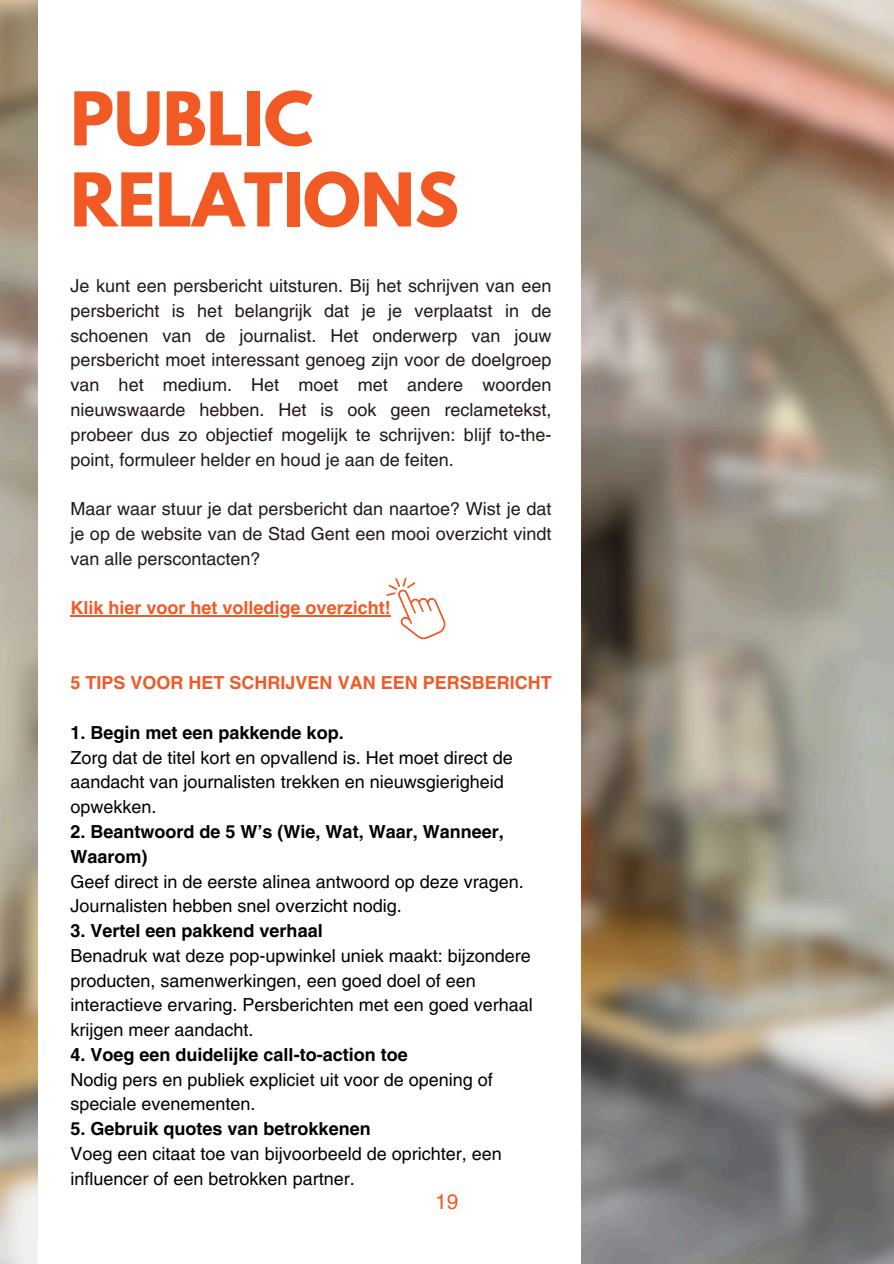
<style>
.page{position:relative;width:894px;height:1264px;background:#fff}
.page>*{position:absolute;margin:0;border:0;box-sizing:border-box;transform-origin:0 0}
.t1{font:700 65.55px/81px "League Spartan";color:#f15a24}
.t2{font:21px "Helvetica LT Pro";color:#f15a24}
.t3{font:18px/24.8px "Helvetica LT Pro";color:#000}
.t4{font:18px/24.8px "Helvetica LT Pro";color:#231816;text-align:justify}
.t5{font:700 18px/24.8px "Helvetica LT Pro";color:#000}
.t6{font:700 18px "Helvetica LT Pro";color:#f15a24}
</style>
<div class="page">
<img style="left:0;top:0;width:893px;height:1263px">
<div style="left:38px;top:0;width:542px;height:1263px;background:#fff"></div>
<svg style="left:386px;top:577px;width:60px;height:62px"></svg>
<hr style="left:70px;top:615px;width:320px;height:1px;background:#f15a24">
<p class="t1" style="left:70px;top:87px;width:390px">PUBLIC<br>RELATIONS</p>
<p class="t4" style="left:70px;top:275px;width:482px">Je kunt een persbericht uitsturen. Bij het schrijven van een persbericht is het belangrijk dat je je verplaatst in de schoenen van de journalist. Het onderwerp van jouw persbericht moet interessant genoeg zijn voor de doelgroep van het medium. Het moet met andere woorden nieuwswaarde hebben. Het is ook geen reclametekst, probeer dus zo objectief mogelijk te schrijven: blijf to-the&shy;point, formuleer helder en houd je aan de feiten.</p>
<h3 class="t4" style="left:70px;top:498px;width:482px">Maar waar stuur je dat persbericht dan naartoe? Wist je dat je op de website van de Stad Gent een mooi overzicht vindt van alle perscontacten?</h3>
<p class="t6" style="left:70px;top:601px;width:322px">Klik hier voor het volledige overzicht!</p>
<h2 class="t6" style="left:70px;top:676px;width:483px">5 TIPS VOOR HET SCHRIJVEN VAN EEN PERSBERICHT</h2>
<p class="t5" style="left:70px;top:722px;width:275px">1. Begin met een pakkende kop.</p>
<p class="t3" style="left:70px;top:746px;width:444px">Zorg dat de titel kort en opvallend is. Het moet direct de aandacht van journalisten trekken en nieuwsgierigheid opwekken.</p>
<p class="t5" style="left:70px;top:821px;width:435px">2. Beantwoord de 5 W’s (Wie, Wat, Waar, Wanneer,<br>Waarom)</p>
<p class="t3" style="left:70px;top:870px;width:455px">Geef direct in de eerste alinea antwoord op deze vragen.</p>
<p class="t3" style="left:70px;top:895px;width:333px">Journalisten hebben snel overzicht nodig.</p>
<p class="t5" style="left:70px;top:920px;width:254px">3. Vertel een pakkend verhaal</p>
<p class="t3" style="left:70px;top:944px;width:464px">Benadruk wat deze pop-upwinkel uniek maakt: bijzondere producten, samenwerkingen, een goed doel of een interactieve ervaring. Persberichten met een goed verhaal krijgen meer aandacht.</p>
<p class="t5" style="left:70px;top:1043px;width:339px">4. Voeg een duidelijke call-to-action toe</p>
<p class="t3" style="left:70px;top:1068px;width:424px">Nodig pers en publiek expliciet uit voor de opening of speciale evenementen.</p>
<p class="t5" style="left:70px;top:1118px;width:302px">5. Gebruik quotes van betrokkenen</p>
<p class="t3" style="left:70px;top:1142px;width:433px">Voeg een citaat toe van bijvoorbeeld de oprichter, een influencer of een betrokken partner.</p>
<h1 class="t2" style="left:435px;top:1193px;width:25px">19</h1>
</div>
